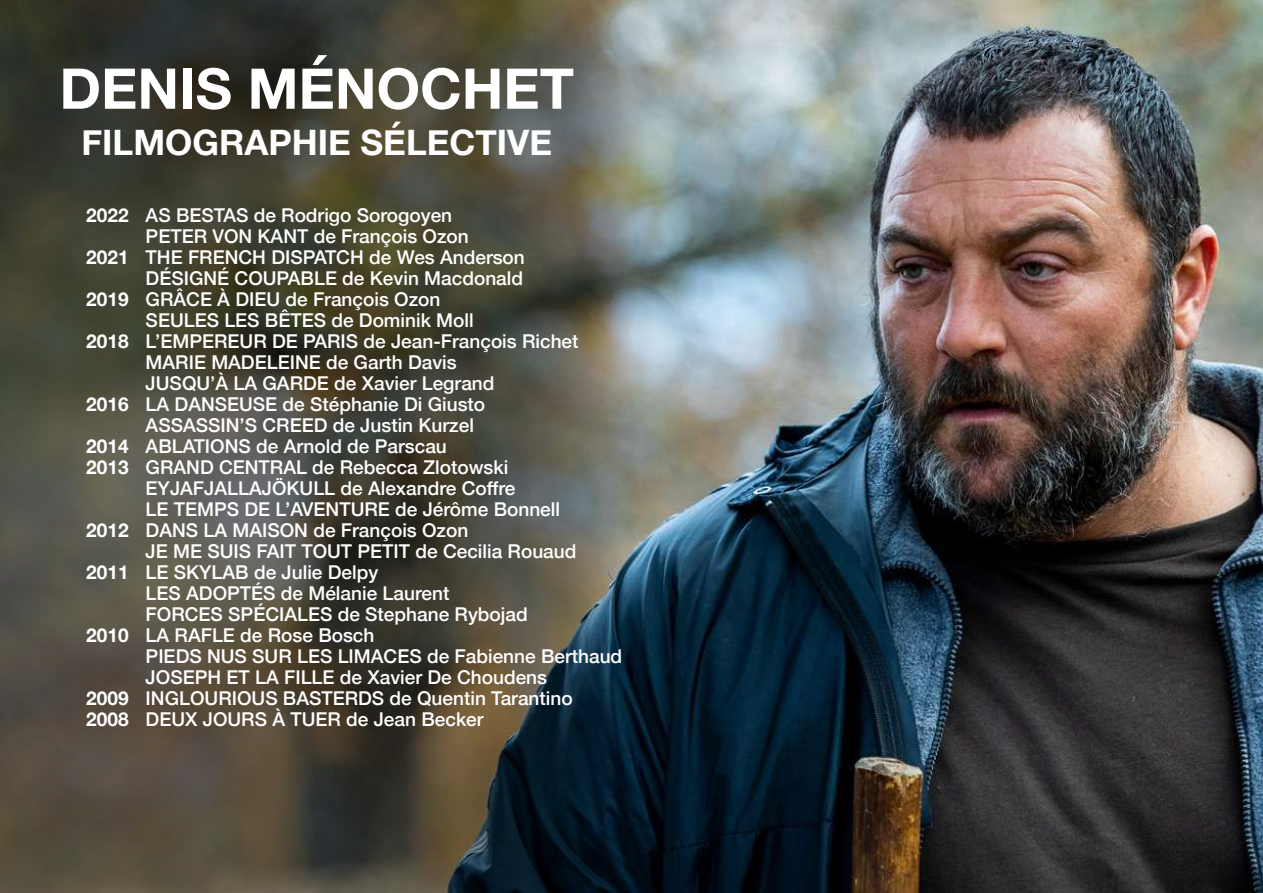
<style>
.page{position:relative;width:1263px;height:893px;background:#fff}
.page>*{position:absolute;margin:0;border:0;box-sizing:border-box;transform-origin:0 0}
.t1{font:700 56.1px "Helvetica Neue";color:#fff}
.t2{font:700 35.1px "Helvetica Neue";color:#fff}
.t3{font:500 19.05px/21px "Helvetica Neue";color:#fff}
.t4{font:700 19.05px/21px "Helvetica Neue";color:#fff}
</style>
<div class="page">
<img style="left:847px;top:0;width:416px;height:893px">
<img style="left:0;top:0;width:847px;height:893px">
<h1 class="t1" style="left:59px;top:45px;width:516px">DENIS MÉNOCHET</h1>
<h2 class="t2" style="left:81px;top:115px;width:472px">FILMOGRAPHIE SÉLECTIVE</h2>
<p class="t4" style="left:86px;top:205px;width:44px">2022</p>
<p class="t4" style="left:86px;top:247px;width:44px">2021</p>
<p class="t4" style="left:86px;top:289px;width:44px">2019</p>
<p class="t4" style="left:86px;top:331px;width:44px">2018</p>
<p class="t4" style="left:86px;top:394px;width:44px">2016</p>
<p class="t4" style="left:86px;top:436px;width:44px">2014<br>2013</p>
<p class="t4" style="left:86px;top:520px;width:44px">2012</p>
<p class="t4" style="left:86px;top:562px;width:44px">2011</p>
<p class="t4" style="left:86px;top:625px;width:44px">2010</p>
<p class="t4" style="left:86px;top:688px;width:44px">2009<br>2008</p>
<p class="t3" style="left:146px;top:203px;width:478px">AS BESTAS de Rodrigo Sorogoyen<br>PETER VON KANT de François Ozon<br>THE FRENCH DISPATCH de Wes Anderson<br>DÉSIGNÉ COUPABLE de Kevin Macdonald<br>GRÂCE À DIEU de François Ozon<br>SEULES LES BÊTES de Dominik Moll<br>L’EMPEREUR DE PARIS de Jean-François Richet MARIE MADELEINE de Garth Davis<br>JUSQU’À LA GARDE de Xavier Legrand<br>LA DANSEUSE de Stéphanie Di Giusto<br>ASSASSIN’S CREED de Justin Kurzel<br>ABLATIONS de Arnold de Parscau<br>GRAND CENTRAL de Rebecca Zlotowski EYJAFJALLAJÖKULL de Alexandre Coffre<br>LE TEMPS DE L’AVENTURE de Jérôme Bonnell<br>DANS LA MAISON de François Ozon<br>JE ME SUIS FAIT TOUT PETIT de Cecilia Rouaud<br>LE SKYLAB de Julie Delpy<br>LES ADOPTÉS de Mélanie Laurent<br>FORCES SPÉCIALES de Stephane Rybojad<br>LA RAFLE de Rose Bosch<br>PIEDS NUS SUR LES LIMACES de Fabienne Berthaud JOSEPH ET LA FILLE de Xavier De Choudens INGLOURIOUS BASTERDS de Quentin Tarantino DEUX JOURS À TUER de Jean Becker</p>
</div>
